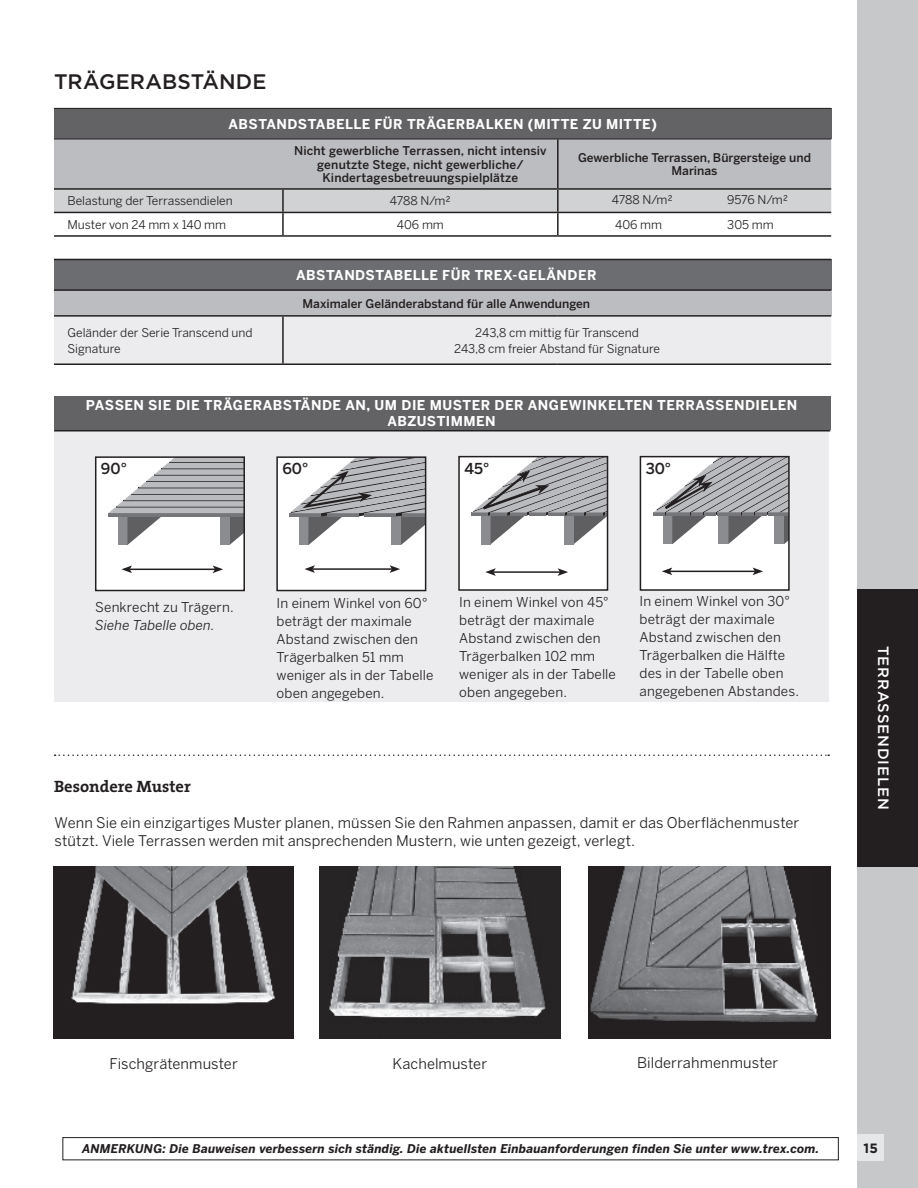
<style>
.page{position:relative;width:918px;height:1188px;background:#fff}
.page>*{position:absolute;margin:0;border:0;box-sizing:border-box;transform-origin:0 0}
.Main_headline{font:500 21px "Gotham";letter-spacing:.005em;color:#231f20}
.Bulleted_Text{font:700 16.5px "The Serif";color:#231f20}
.t1{font:500 15px "Gotham";letter-spacing:.055em;color:#fff}
.t2{font:500 15px "Benton Sans";color:#231f20}
.Body_copy{font:14.7px/18px "Benton Sans";letter-spacing:.005em;color:#231f20}
.Captions{font:13.5px/18px "Benton Sans";letter-spacing:.01em;color:#231f20}
.Subhead{font:700 13.5px/16.5px "Benton Sans";letter-spacing:.035em;color:#fff;text-align:center}
.t3{font:700 13.5px "Gotham";color:#231f20}
.Captions-2{font:500 12px/13.5px "Benton Sans";letter-spacing:.005em;color:#231f20;text-align:center}
.t4{font:12px/16.5px "Benton Sans";color:#231f20}
.Captions-3{font:italic 700 12px "Benton Sans";letter-spacing:.01em;color:#231f20}
.s1{font-style:italic}
</style>
<div class="page">
<div style="left:857px;top:0;width:61px;height:1188px;background:#c7c8ca"></div>
<div style="left:857px;top:1134px;width:27px;height:27px;background:#e6e7e9"></div>
<div style="left:857px;top:589px;width:61px;height:277px;background:#231f20"></div>
<div style="left:54px;top:396px;width:775px;height:306px;background:#ececee"></div>
<hr style="left:54px;top:428px;width:776px;height:3px;background:#231f20">
<div style="left:277px;top:457px;width:149px;height:134px;background:#fff"></div>
<div style="left:276px;top:456px;width:150px;height:135px;border:2px solid #231f20"></div>
<hr style="left:313px;top:568px;width:79px;height:2px;background:#231f20">
<svg style="left:304px;top:565px;width:11px;height:8px"></svg>
<svg style="left:390px;top:565px;width:10px;height:8px"></svg>
<svg style="left:289px;top:457px;width:137px;height:88px"></svg>
<div style="left:96px;top:457px;width:148px;height:134px;background:#fff"></div>
<svg style="left:108px;top:459px;width:134px;height:86px"></svg>
<div style="left:95px;top:456px;width:150px;height:135px;border:2px solid #231f20"></div>
<hr style="left:130px;top:569px;width:85px;height:1px;background:#231f20">
<svg style="left:122px;top:565px;width:10px;height:8px"></svg>
<svg style="left:213px;top:565px;width:10px;height:8px"></svg>
<div style="left:459px;top:457px;width:149px;height:133px;background:#fff"></div>
<div style="left:458px;top:456px;width:150px;height:135px;border:2px solid #231f20"></div>
<hr style="left:493px;top:571px;width:67px;height:2px;background:#231f20">
<svg style="left:485px;top:568px;width:11px;height:8px"></svg>
<svg style="left:558px;top:568px;width:10px;height:8px"></svg>
<svg style="left:471px;top:457px;width:137px;height:87px"></svg>
<div style="left:640px;top:457px;width:149px;height:133px;background:#fff"></div>
<div style="left:640px;top:456px;width:150px;height:135px;border:2px solid #231f20"></div>
<hr style="left:670px;top:571px;width:85px;height:1px;background:#231f20">
<svg style="left:662px;top:568px;width:10px;height:7px"></svg>
<svg style="left:753px;top:568px;width:10px;height:7px"></svg>
<svg style="left:644px;top:457px;width:145px;height:87px"></svg>
<div style="left:54px;top:396px;width:776px;height:33px;background:#636366"></div>
<div style="left:54px;top:108px;width:777px;height:31px;background:#636366"></div>
<svg style="left:54px;top:140px;width:777px;height:72px;background:#c1c2c5"></svg>
<div style="left:54px;top:259px;width:777px;height:31px;background:#6c6d70"></div>
<div style="left:54px;top:290px;width:777px;height:26px;background:#bcbdc0"></div>
<div style="left:54px;top:317px;width:777px;height:46px;background:#ececee"></div>
<hr style="left:54px;top:108px;width:229px;height:1px;background:#231f20">
<hr style="left:283px;top:108px;width:275px;height:1px;background:#231f20">
<hr style="left:558px;top:108px;width:273px;height:1px;background:#231f20">
<hr style="left:54px;top:139px;width:229px;height:1px;background:#231f20">
<hr style="left:283px;top:139px;width:275px;height:1px;background:#231f20">
<hr style="left:558px;top:139px;width:273px;height:1px;background:#231f20">
<hr style="left:557px;top:139px;width:2px;height:49px;background:#231f20">
<hr style="left:54px;top:188px;width:229px;height:2px;background:#231f20">
<hr style="left:283px;top:188px;width:275px;height:2px;background:#231f20">
<hr style="left:282px;top:190px;width:2px;height:22px;background:#231f20">
<hr style="left:558px;top:188px;width:273px;height:2px;background:#231f20">
<hr style="left:557px;top:190px;width:2px;height:22px;background:#231f20">
<hr style="left:54px;top:212px;width:229px;height:1px;background:#231f20">
<hr style="left:283px;top:212px;width:275px;height:1px;background:#231f20">
<hr style="left:282px;top:213px;width:2px;height:22px;background:#231f20">
<hr style="left:558px;top:212px;width:273px;height:1px;background:#231f20">
<hr style="left:557px;top:213px;width:2px;height:22px;background:#231f20">
<hr style="left:54px;top:235px;width:229px;height:2px;background:#231f20">
<hr style="left:283px;top:235px;width:275px;height:2px;background:#231f20">
<hr style="left:558px;top:235px;width:273px;height:2px;background:#231f20">
<hr style="left:54px;top:259px;width:229px;height:1px;background:#231f20">
<hr style="left:283px;top:259px;width:275px;height:1px;background:#231f20">
<hr style="left:558px;top:259px;width:273px;height:1px;background:#231f20">
<hr style="left:54px;top:289px;width:229px;height:2px;background:#231f20">
<hr style="left:283px;top:289px;width:275px;height:2px;background:#231f20">
<hr style="left:558px;top:289px;width:273px;height:2px;background:#231f20">
<hr style="left:54px;top:315px;width:229px;height:2px;background:#231f20">
<hr style="left:283px;top:315px;width:275px;height:2px;background:#231f20">
<hr style="left:282px;top:317px;width:2px;height:46px;background:#231f20">
<hr style="left:558px;top:315px;width:273px;height:2px;background:#231f20">
<hr style="left:54px;top:363px;width:229px;height:2px;background:#231f20">
<hr style="left:283px;top:363px;width:275px;height:2px;background:#231f20">
<hr style="left:558px;top:363px;width:273px;height:2px;background:#231f20">
<img style="left:53px;top:866px;width:241px;height:173px">
<img style="left:319px;top:866px;width:242px;height:173px">
<img style="left:589px;top:866px;width:241px;height:173px">
<svg style="left:55px;top:754px;width:774px;height:2px"></svg>
<div style="left:62px;top:1137px;width:777px;height:23px;border:1px solid #231f20"></div>
<p class="Main_headline" style="left:54px;top:70px;width:214px">TRÄGERABSTÄNDE</p>
<p class="Subhead" style="left:228px;top:116px;width:430px">ABSTANDSTABELLE FÜR TRÄGERBALKEN (MITTE ZU MITTE)</p>
<p class="Captions-2" style="left:294px;top:144px;width:254px">Nicht gewerbliche Terrassen, nicht intensiv genutzte Stege, nicht gewerbliche/<br>Kindertagesbetreuungspielplätze</p>
<p class="Captions-2" style="left:578px;top:151px;width:235px">Gewerbliche Terrassen, Bürgersteige und<br>Marinas</p>
<p class="t4" style="left:68px;top:193px;width:167px">Belastung der Terrassendielen</p>
<p class="t4" style="left:390px;top:193px;width:63px">4788 N/m²</p>
<p class="t4" style="left:612px;top:192px;width:63px">4788 N/m²</p>
<p class="t4" style="left:727px;top:192px;width:62px">9576 N/m²</p>
<p class="t4" style="left:68px;top:216px;width:160px">Muster von 24 mm x 140 mm</p>
<p class="t4" style="left:397px;top:216px;width:49px">406 mm</p>
<p class="t4" style="left:615px;top:216px;width:49px">406 mm</p>
<p class="t4" style="left:727px;top:216px;width:48px">305 mm</p>
<p class="Subhead" style="left:296px;top:267px;width:302px">ABSTANDSTABELLE FÜR TREX-GELÄNDER</p>
<p class="Captions-2" style="left:303px;top:296px;width:289px">Maximaler Geländerabstand für alle Anwendungen</p>
<p class="t4" style="left:68px;top:324px;width:187px">Geländer der Serie Transcend und<br>Signature</p>
<p class="t4" style="left:454px;top:324px;width:207px;text-align:center">243,8 cm mittig für Transcend<br>243,8 cm freier Abstand für Signature</p>
<p class="Subhead" style="left:86px;top:396px;width:713px">PASSEN SIE DIE TRÄGERABSTÄNDE AN, UM DIE MUSTER DER ANGEWINKELTEN TERRASSENDIELEN<br>ABZUSTIMMEN</p>
<p class="t2" style="left:101px;top:460px;width:27px">90°</p>
<p class="t2" style="left:282px;top:460px;width:27px">60°</p>
<p class="t2" style="left:464px;top:459px;width:26px">45°</p>
<p class="t2" style="left:646px;top:459px;width:27px">30°</p>
<p class="Captions" style="left:95px;top:598px;width:140px">Senkrecht zu Trägern.<br><span class="s1">Siehe Tabelle oben.</span></p>
<p class="Captions" style="left:277px;top:594px;width:158px">In einem Winkel von 60° beträgt der maximale<br>Abstand zwischen den<br>Trägerbalken 51 mm weniger als in der Tabelle oben angegeben.</p>
<p class="Captions" style="left:459px;top:593px;width:158px">In einem Winkel von 45° beträgt der maximale<br>Abstand zwischen den<br>Trägerbalken 102 mm weniger als in der Tabelle oben angegeben.</p>
<p class="Captions" style="left:640px;top:592px;width:161px">In einem Winkel von 30° beträgt der maximale<br>Abstand zwischen den<br>Trägerbalken die Hälfte des in der Tabelle oben angegebenen Abstandes.</p>
<p class="Bulleted_Text" style="left:54px;top:773px;width:138px">Besondere Muster</p>
<p class="Body_copy" style="left:55px;top:813px;width:746px">Wenn Sie ein einzigartiges Muster planen, müssen Sie den Rahmen anpassen, damit er das Oberflächenmuster stützt. Viele Terrassen werden mit ansprechenden Mustern, wie unten gezeigt, verlegt.</p>
<p class="t1" style="left:892px;top:646px;width:165px;rotate:90deg">TERRASSENDIELEN</p>
<p class="Body_copy" style="left:109px;top:1054px;width:130px">Fischgrätenmuster</p>
<p class="Body_copy" style="left:393px;top:1054px;width:96px">Kachelmuster</p>
<p class="Body_copy" style="left:637px;top:1054px;width:143px">Bilderrahmenmuster</p>
<p class="Captions-3" style="left:82px;top:1142px;width:739px">ANMERKUNG: Die Bauweisen verbessern sich ständig. Die aktuellsten Einbauanforderungen finden Sie unter www.trex.com.</p>
<p class="t3" style="left:864px;top:1141px;width:16px">15</p>
</div>
